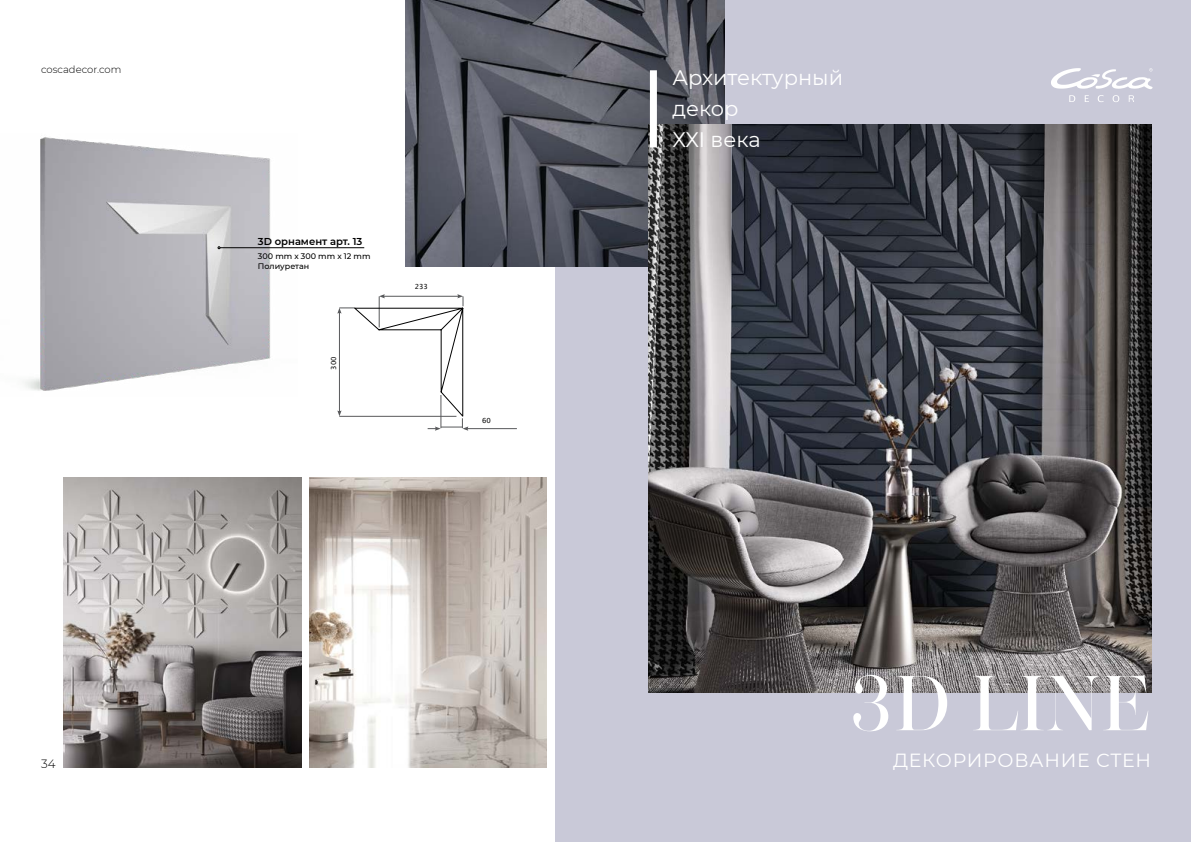
<style>
.page{position:relative;width:1191px;height:842px;background:#fff}
.page>*{position:absolute;margin:0;border:0;box-sizing:border-box;transform-origin:0 0}
.t1{font:500 75px "Vogue Highline Serif";color:#fff}
.t2{font:21px/31px "Montserrat";color:#fff}
.t3{font:19px "Montserrat";letter-spacing:.04em;color:#fff}
.t4{font:300 12px "Montserrat";color:#000}
.t5{font:600 10px "Montserrat";color:#000}
.t6{font:300 10px "Montserrat";color:#000}
.t7{font:500 8px/9.6px "Montserrat";color:#000}
.t8{font:7px "Lucida Sans";color:#000}
.s1{font-weight:300;font-size:12px;color:#000}
</style>
<div class="page">
<img style="left:25px;top:137px;width:273px;height:254px">
<div style="left:555px;top:0;width:636px;height:842px;background:#c9c9d8"></div>
<img style="left:406px;top:0;width:318px;height:267px">
<img style="left:649px;top:125px;width:502px;height:567px">
<hr style="left:220px;top:247px;width:144px;height:1px;background:#000">
<img style="left:64px;top:477px;width:238px;height:290px">
<img style="left:310px;top:477px;width:237px;height:290px">
<hr style="left:467px;top:428px;width:50px;height:1px;background:#58595b">
<svg style="left:337px;top:294px;width:131px;height:137px"></svg>
<div style="left:650px;top:70px;width:7px;height:77px;background:#fff"></div>
<svg style="left:1069px;top:95px;width:65px;height:7px"></svg>
<svg style="left:1051px;top:68px;width:101px;height:21px"></svg>
<p class="t6" style="left:41px;top:62px;width:82px">coscadecor.com</p>
<h3 class="t4" style="left:41px;top:755px;width:16px">34</h3>
<p class="t5" style="left:258px;top:234px;width:106px">3D орнамент арт. 13</p>
<p class="t7" style="left:258px;top:251px;width:114px">300 mm х 300 mm х 12 mm<br>Полиуретан</p>
<p class="t8" style="left:329px;top:370px;width:15px;rotate:-90deg">300</p>
<p class="t8" style="left:415px;top:282px;width:15px">233</p>
<p class="t8" style="left:482px;top:416px;width:10px">60</p>
<h2 class="t2" style="left:672px;top:62px;width:172px">Архитектурный декор<br>ХХI века</h2>
<h1 class="t1" style="left:848px;top:657px;width:305px">3D LINE</h1>
<h3 class="t3" style="left:893px;top:747px;width:260px">ДЕКОРИРОВАНИЕ СТЕН<span class="s1">35</span></h3>
</div>
